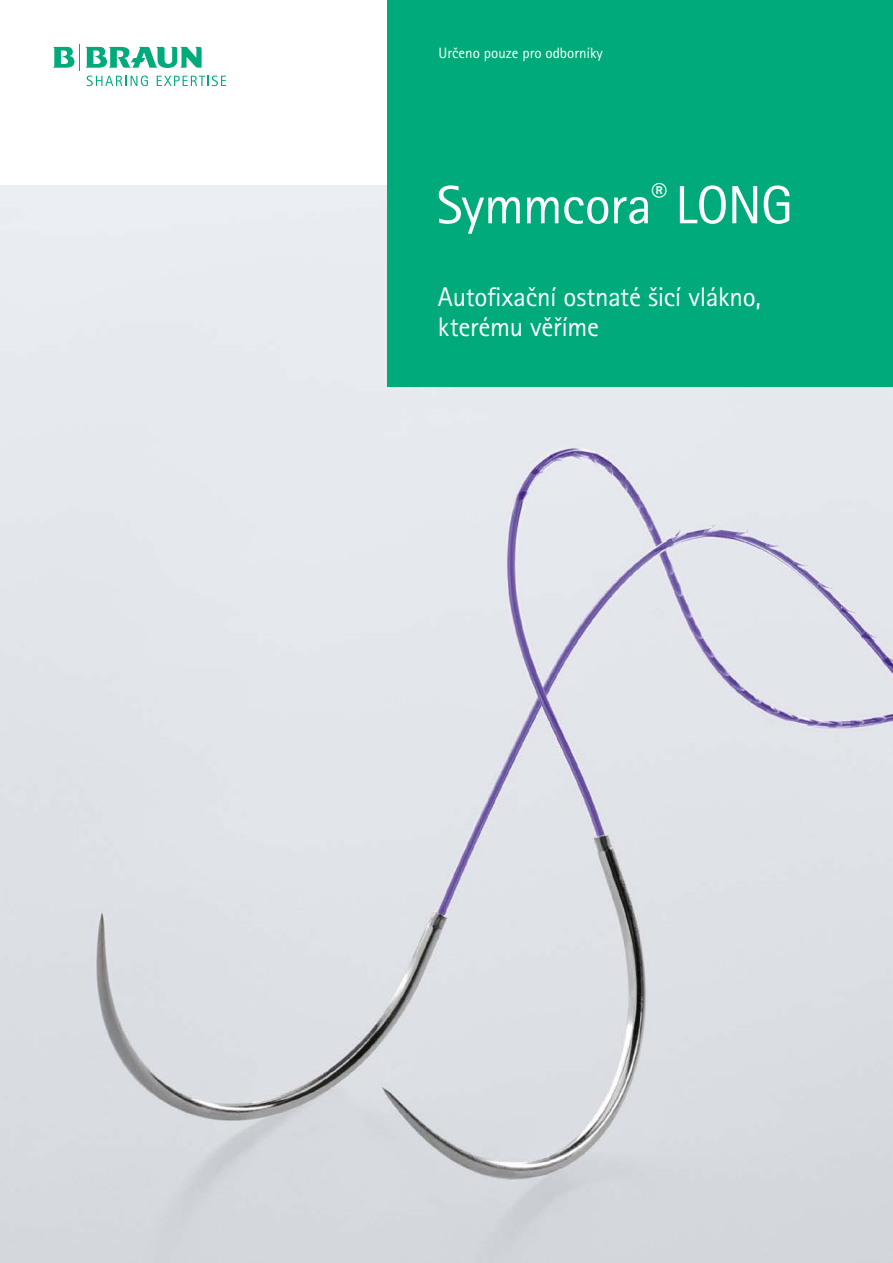
<style>
.page{position:relative;width:893px;height:1263px;background:#fff}
.page>*{position:absolute;margin:0;border:0;box-sizing:border-box;transform-origin:0 0}
.t1{font:54px "Rotis Sans Serif Pro";letter-spacing:-.015em;color:#fff}
.t2{font:27px/30px "Rotis Sans Serif Pro";letter-spacing:-.01em;color:#fff}
.t3{font:15px "Rotis Sans Serif Pro";color:#fff}
</style>
<div class="page">
<img style="left:0;top:186px;width:893px;height:1077px">
<div style="left:388px;top:0;width:505px;height:387px;background:#00aa7a"></div>
<svg style="left:87px;top:76px;width:61px;height:10px"></svg>
<svg style="left:157px;top:76px;width:69px;height:10px"></svg>
<svg style="left:53px;top:44px;width:149px;height:26px"></svg>
<p class="t3" style="left:439px;top:44px;width:166px">Určeno pouze pro odborníky</p>
<h1 class="t1" style="left:437px;top:173px;width:358px">Symmcora<sup>®</sup> LONG</h1>
<p class="t2" style="left:438px;top:282px;width:324px">Autofixační ostnaté šicí vlákno, kterému věříme</p>
</div>
